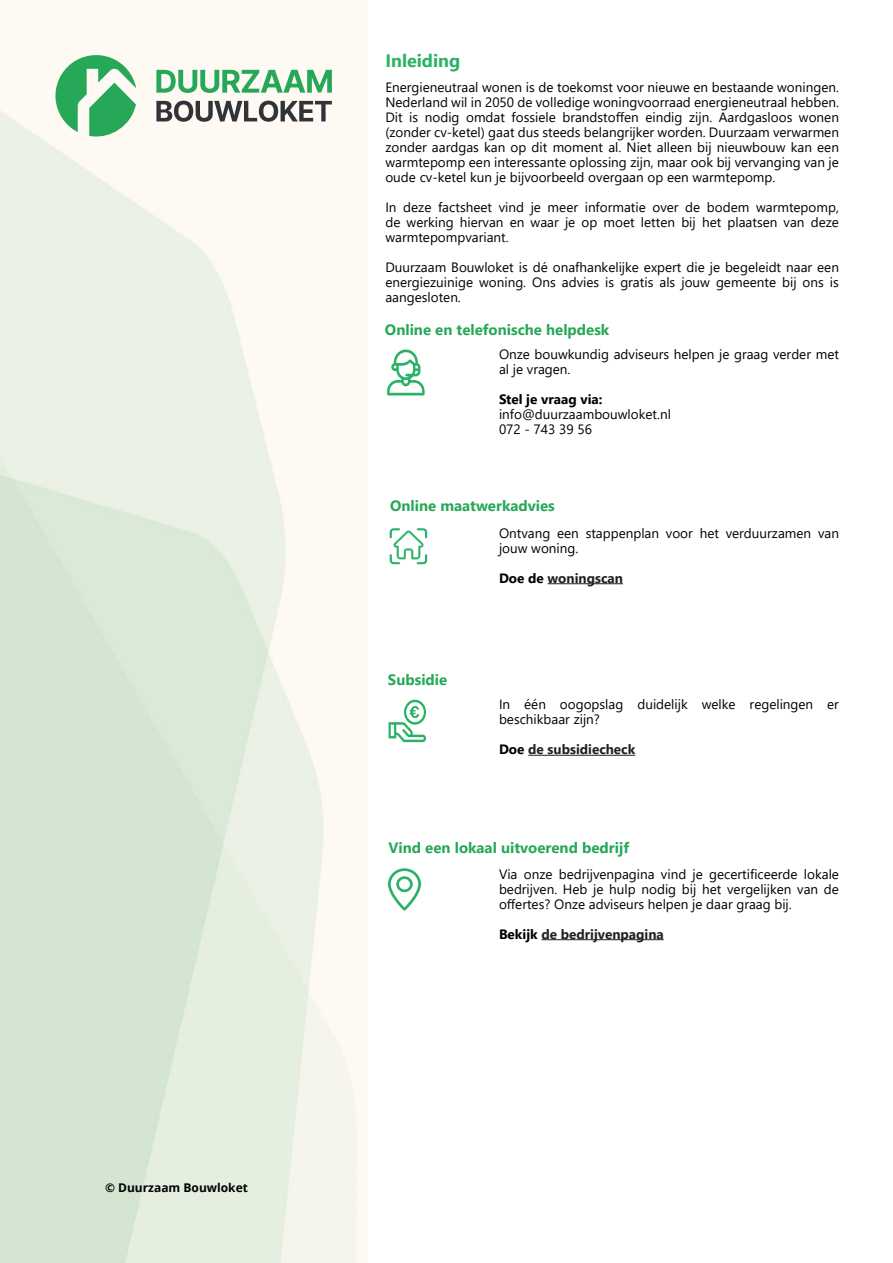
<style>
.page{position:relative;width:893px;height:1263px;background:#fff}
.page>*{position:absolute;margin:0;border:0;box-sizing:border-box;transform-origin:0 0}
.Kop_3{font:700 18px "Segoe UI";color:#2ab266}
.Kop_linker_kolom{font:700 15px "Segoe UI";color:#26a858}
.Tekst{font:13.5px/15px "Segoe UI";color:#000;text-align:justify}
.Tekst-2{font:700 13.5px "Segoe UI";color:#231f20}
.Tekst-3{font:700 13.5px "Segoe UI";color:#000}
.t1{font:700 12px "Open Sans";color:#000}
.s1{color:#000}
</style>
<div class="page">
<hr style="left:528px;top:755px;width:107px;height:1px;background:#231f20">
<hr style="left:541px;top:939px;width:123px;height:1px;background:#231f20">
<svg style="left:387px;top:349px;width:38px;height:46px"></svg>
<svg style="left:390px;top:528px;width:37px;height:36px"></svg>
<svg style="left:389px;top:700px;width:37px;height:42px"></svg>
<svg style="left:388px;top:868px;width:33px;height:43px"></svg>
<hr style="left:548px;top:583px;width:75px;height:1px;background:#231f20">
<svg style="left:55px;top:55px;width:81px;height:82px"></svg>
<svg style="left:156px;top:70px;width:176px;height:23px"></svg>
<svg style="left:156px;top:100px;width:176px;height:22px"></svg>
<p class="t1" style="left:105px;top:1179px;width:144px">© Duurzaam Bouwloket</p>
<h3 class="Kop_3" style="left:385px;top:44px;width:76px">Inleiding</h3>
<p class="Tekst" style="left:385px;top:79px;width:455px">Energieneutraal wonen is de toekomst voor nieuwe en bestaande woningen.<br>Nederland wil in 2050 de volledige woningvoorraad energieneutraal hebben.<br>Dit is nodig omdat fossiele brandstoffen eindig zijn. Aardgasloos wonen (zonder cv-ketel) gaat dus steeds belangrijker worden. Duurzaam verwarmen zonder aardgas kan op dit moment al. Niet alleen bij nieuwbouw kan een warmtepomp een interessante oplossing zijn, maar ook bij vervanging van je oude cv-ketel kun je bijvoorbeeld overgaan op een warmtepomp.</p>
<p class="Tekst" style="left:385px;top:199px;width:455px">In deze factsheet vind je meer informatie over de bodem warmtepomp, de werking hiervan en waar je op moet letten bij het plaatsen van deze warmtepompvariant.</p>
<p class="Tekst" style="left:385px;top:259px;width:455px">Duurzaam Bouwloket is dé onafhankelijke expert die je begeleidt naar een energiezuinige woning. Ons advies is gratis als jouw gemeente bij ons is aangesloten.</p>
<h1 class="Kop_linker_kolom" style="left:385px;top:316px;width:226px">Online en telefonische helpdesk</h1>
<p class="Tekst" style="left:499px;top:345px;width:341px">Onze bouwkundig adviseurs helpen je graag verder met al je vragen.</p>
<p class="Tekst-3" style="left:499px;top:386px;width:105px">Stel je vraag via:</p>
<p class="Tekst" style="left:499px;top:405px;width:173px">info@duurzaambouwloket.nl</p>
<p class="Tekst" style="left:499px;top:420px;width:94px">072 - 743 39 56</p>
<h1 class="Kop_linker_kolom" style="left:390px;top:491px;width:166px">Online maatwerkadvies</h1>
<h1 class="Kop_linker_kolom" style="left:388px;top:665px;width:61px">Subsidie</h1>
<p class="Tekst" style="left:499px;top:524px;width:341px">Ontvang een stappenplan voor het verduurzamen van jouw woning.</p>
<p class="Tekst-2" style="left:499px;top:565px;width:125px"><span class="s1">Doe de</span> woningscan</p>
<p class="Tekst" style="left:499px;top:696px;width:341px">In één oogopslag duidelijk welke regelingen er beschikbaar zijn?</p>
<p class="Tekst-2" style="left:499px;top:736px;width:138px"><span class="s1">Doe</span> de subsidiecheck</p>
<h1 class="Kop_linker_kolom" style="left:388px;top:833px;width:242px">Vind een lokaal uitvoerend bedrijf</h1>
<p class="Tekst" style="left:499px;top:865px;width:341px">Via onze bedrijvenpagina vind je gecertificeerde lokale bedrijven. Heb je hulp nodig bij het vergelijken van de offertes? Onze adviseurs helpen je daar graag bij.</p>
<p class="Tekst-2" style="left:499px;top:921px;width:166px"><span class="s1">Bekijk</span> de bedrijvenpagina</p>
</div>
